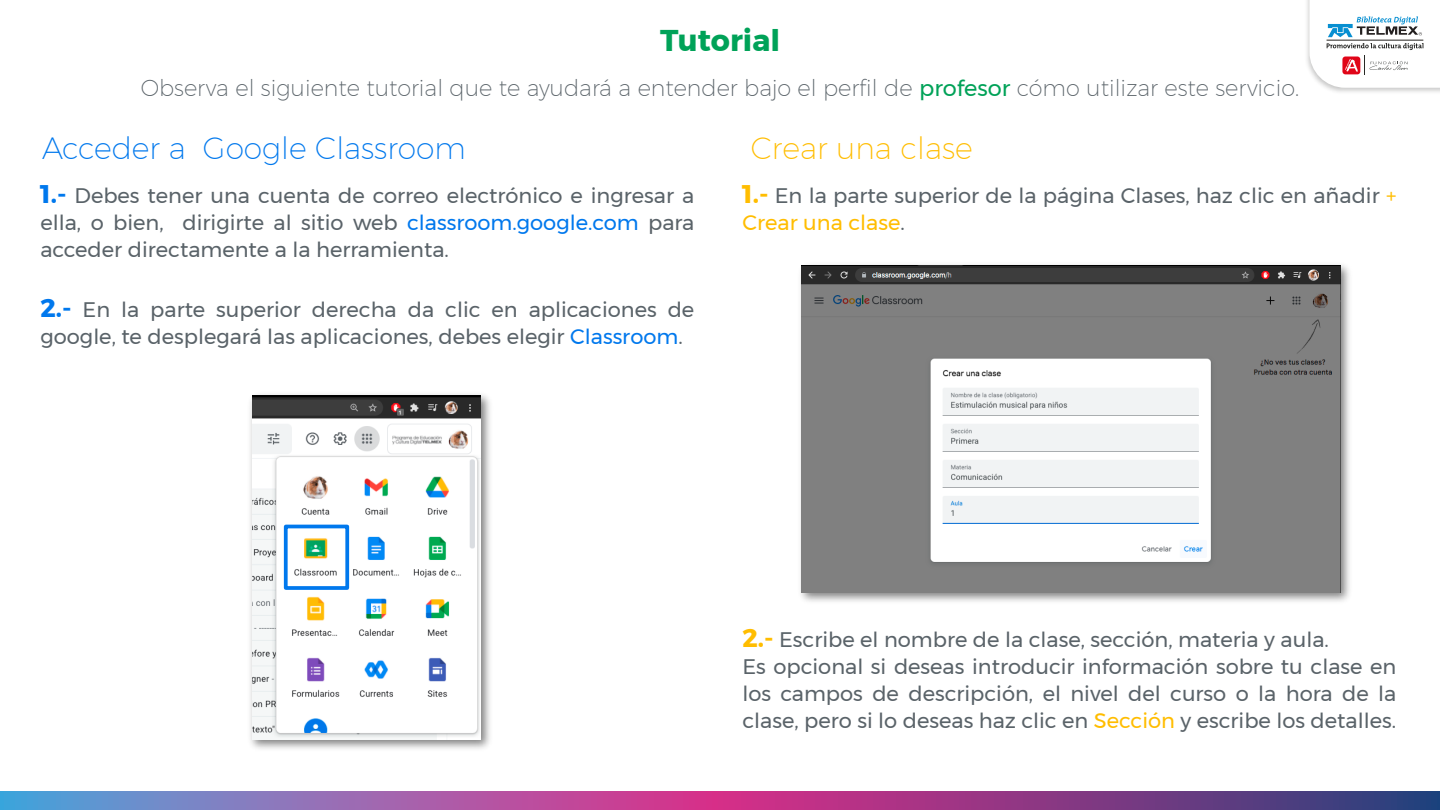
<style>
.page{position:relative;width:1440px;height:810px;background:#fff}
.page>*{position:absolute;margin:0;border:0;box-sizing:border-box;transform-origin:0 0}
.t1{font:200 30px "Montserrat";color:#0078ed}
.t2{font:200 30px "Montserrat";color:#ffbd00}
.t3{font:700 30px "Montserrat";color:#00a258}
.t4{font:200 22.5px "Montserrat";color:#5a6369}
.t5{font:21px/27px "Montserrat";color:#5a6369}
.s1{font-weight:400;color:#00a258}
.s2{font-weight:700;font-size:25.5px;color:#0078ed}
.s3{color:#0078ed}
.s4{font-weight:700;font-size:25.5px;color:#ffbd00}
.s5{color:#ffbd00}
</style>
<div class="page">
<svg style="left:0;top:791px;width:1440px;height:19px;background:#8b519a"></svg>
<img style="left:1307px;top:0;width:133px;height:92px">
<svg style="left:1310px;top:0;width:130px;height:88px"></svg>
<img style="left:800px;top:264px;width:550px;height:338px">
<img style="left:802px;top:266px;width:538px;height:327px">
<img style="left:250px;top:394px;width:240px;height:355px">
<img style="left:252px;top:395px;width:229px;height:345px">
<div style="left:284px;top:525px;width:65px;height:65px;border:4px solid #0078ed"></div>
<h1 class="t3" style="left:660px;top:17px;width:122px">Tutorial</h1>
<p class="t4" style="left:141px;top:72px;width:1160px">Observa el siguiente tutorial que te ayudará a entender bajo el perfil de <span class="s1">profesor</span> cómo utilizar este servicio.</p>
<h1 class="t1" style="left:42px;top:127px;width:425px">Acceder a Google Classroom</h1>
<h1 class="t2" style="left:751px;top:127px;width:224px">Crear una clase</h1>
<p class="t5" style="left:40px;top:181px;width:655px;text-align:justify"><span class="s2">1.-</span> Debes tener una cuenta de correo electrónico e ingresar a ella, o bien, dirigirte al sitio web <span class="s3">classroom.google.com</span> para acceder directamente a la herramienta.</p>
<p class="t5" style="left:742px;top:181px;width:655px"><span class="s4">1.-</span> En la parte superior de la página Clases, haz clic en añadir <span class="s5">+<br>Crear una clase</span>.</p>
<p class="t5" style="left:40px;top:295px;width:655px"><span class="s2">2.-</span> En la parte superior derecha da clic en aplicaciones de google, te desplegará las aplicaciones, debes elegir <span class="s3">Classroom</span>.</p>
<p class="t5" style="left:742px;top:625px;width:655px"><span class="s4">2.-</span> Escribe el nombre de la clase, sección, materia y aula.<br>Es opcional si deseas introducir información sobre tu clase en los campos de descripción, el nivel del curso o la hora de la clase, pero si lo deseas haz clic en <span class="s5">Sección</span> y escribe los detalles.</p>
</div>
